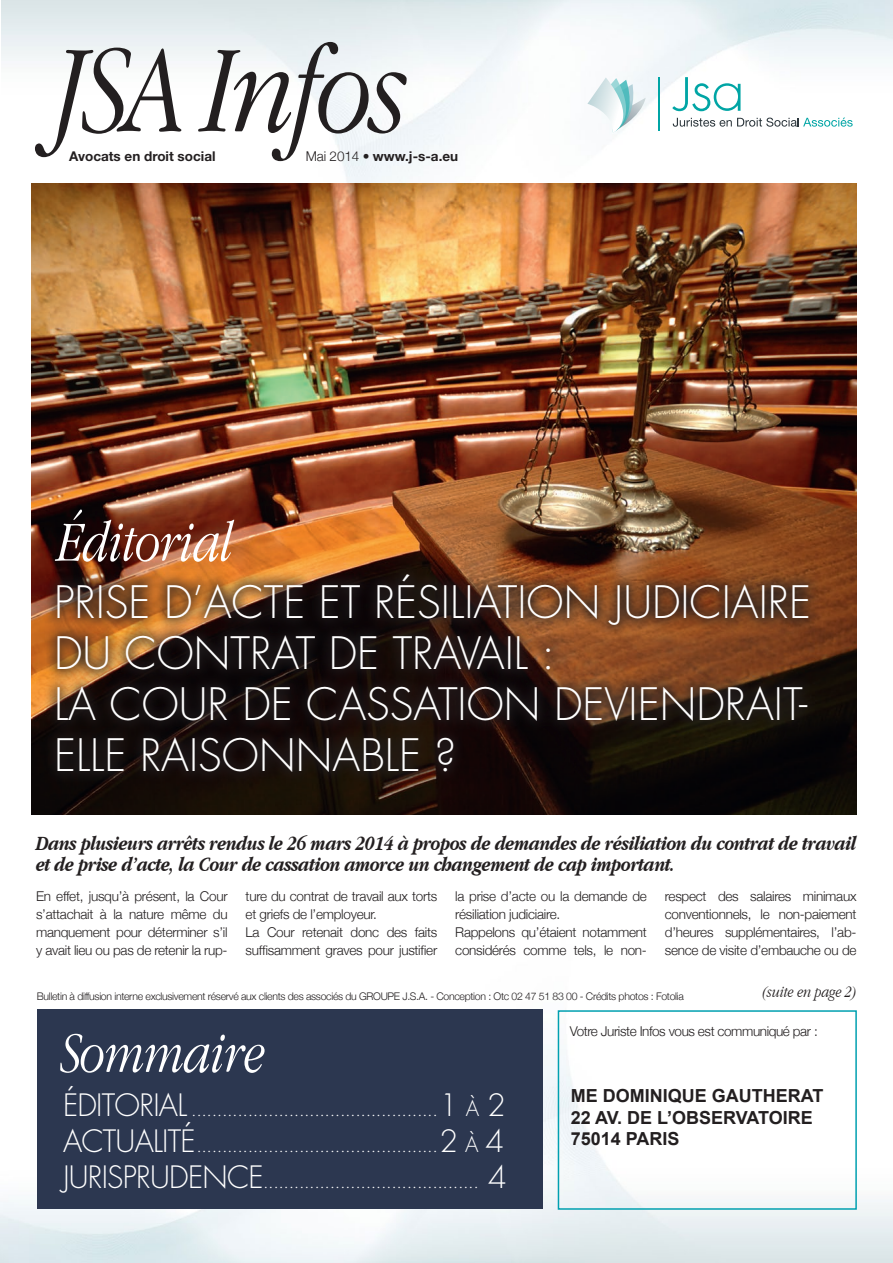
<style>
.page{position:relative;width:893px;height:1263px;background:#fff}
.page>*{position:absolute;margin:0;border:0;box-sizing:border-box;transform-origin:0 0}
.t1{font:italic 300 condensed 129px "Garamond";letter-spacing:-.025em;color:#231f20}
.t2{font:italic 300 condensed 58.5px "Garamond";letter-spacing:-.01em;color:#fff}
.t3{font:300 43.5px/51px "Futura";color:#fff}
.t4{font:italic 700 condensed 21px/21px "Garamond";letter-spacing:-.02em;color:#231f20}
.t5{font:300 18px "Futura";color:#fff}
.t6{font:700 18px "Arial";color:#231f20}
.t7{font:italic 300 condensed 16.5px "Garamond";color:#231f20}
.t8{font:300 13.5px/18.3px "Helvetica Neue";letter-spacing:-.02em;color:#231f20}
.t9{font:700 13.5px "Helvetica Neue";color:#231f20}
.t10{font:300 10.5px "Helvetica Neue";letter-spacing:-.03em;color:#231f20}
.s1{font-weight:300}
.s2{font-size:30px}
.s3{font-size:21px}
</style>
<div class="page">
<img style="left:1px;top:1009px;width:892px;height:254px">
<img style="left:1px;top:0;width:892px;height:184px">
<svg style="left:672px;top:77px;width:68px;height:34px"></svg>
<svg style="left:673px;top:118px;width:180px;height:9px"></svg>
<hr style="left:658px;top:77px;width:1px;height:54px;background:#00a5a5">
<svg style="left:587px;top:77px;width:59px;height:57px"></svg>
<div style="left:37px;top:1010px;width:505px;height:199px;background:#2c3750"></div>
<div style="left:558px;top:1010px;width:299px;height:200px;border:2px solid #00a0b0"></div>
<img style="left:0;top:822px;width:1px;height:441px">
<img style="left:31px;top:184px;width:826px;height:630px">
<svg style="left:44px;top:561px;width:778px;height:224px;background:#402616"></svg>
<p class="t1" style="left:54px;top:19px;width:355px">JSA Infos</p>
<p class="t9" style="left:69px;top:148px;width:148px">Avocats en droit social</p>
<p class="t9" style="left:306px;top:148px;width:154px"><span class="s1">Mai 2014 •</span> www.j-s-a.eu</p>
<p class="t2" style="left:58px;top:509px;width:178px">Éditorial</p>
<p class="t3" style="left:54px;top:577px;width:759px">PRISE D’ACTE ET RÉSILIATION JUDICIAIRE<br>DU CONTRAT DE TRAVAIL :</p>
<p class="t3" style="left:54px;top:679px;width:755px">LA COUR DE CASSATION DEVIENDRAIT-<br>ELLE RAISONNABLE ?</p>
<p class="t4" style="left:36px;top:833px;width:822px">Dans plusieurs arrêts rendus le 26 mars 2014 à propos de demandes de résiliation du contrat de travail et de prise d’acte, la Cour de cassation amorce un changement de cap important.</p>
<p class="t8" style="left:36px;top:886px;width:193px;text-align:justify">En effet, jusqu’à présent, la Cour s’attachait à la nature même du manquement pour déterminer s’il y avait lieu ou pas de retenir la rup-</p>
<p class="t8" style="left:246px;top:886px;width:193px">ture du contrat de travail aux torts et griefs de l’employeur.</p>
<p class="t8" style="left:455px;top:886px;width:193px">la prise d’acte ou la demande de résiliation judiciaire.</p>
<p class="t8" style="left:455px;top:923px;width:193px">Rappelons qu’étaient notamment considérés comme tels, le non-</p>
<p class="t8" style="left:665px;top:886px;width:193px;text-align:justify">respect des salaires minimaux conventionnels, le non-paiement d’heures supplémentaires, l’ab&shy;sence de visite d’embauche ou de</p>
<p class="t7" style="left:762px;top:983px;width:96px">(suite en page 2)</p>
<p class="t8" style="left:246px;top:923px;width:193px">La Cour retenait donc des faits suffisamment graves pour justifier</p>
<p class="t10" style="left:37px;top:990px;width:649px">Bulletin à diffusion interne exclusivement réservé aux clients des associés du GROUPE J.S.A. - Conception : Otc 02 47 51 83 00 - Crédits photos : Fotolia</p>
<p class="t2" style="left:61px;top:1020px;width:207px">Sommaire</p>
<p class="t5" style="left:63px;top:1098px;width:444px"><span class="s2">ÉDITORIAL</span> ................................................<span class="s2">1</span> <span class="s3">à</span> <span class="s2">2</span></p>
<p class="t5" style="left:63px;top:1134px;width:443px"><span class="s2">ACTUALITÉ</span>...............................................<span class="s2">2</span> <span class="s3">à</span> <span class="s2">4</span></p>
<p class="t5" style="left:63px;top:1170px;width:445px"><span class="s2">JURISPRUDENCE</span>.......................................... <span class="s2">4</span></p>
<p class="t8" style="left:570px;top:1022px;width:249px">Votre Juriste Infos vous est communiqué par :</p>
<p class="t6" style="left:571px;top:1084px;width:254px">ME DOMINIQUE GAUTHERAT</p>
<p class="t6" style="left:571px;top:1105px;width:244px">22 AV. DE L’OBSERVATOIRE</p>
<p class="t6" style="left:571px;top:1127px;width:110px">75014 PARIS</p>
</div>
